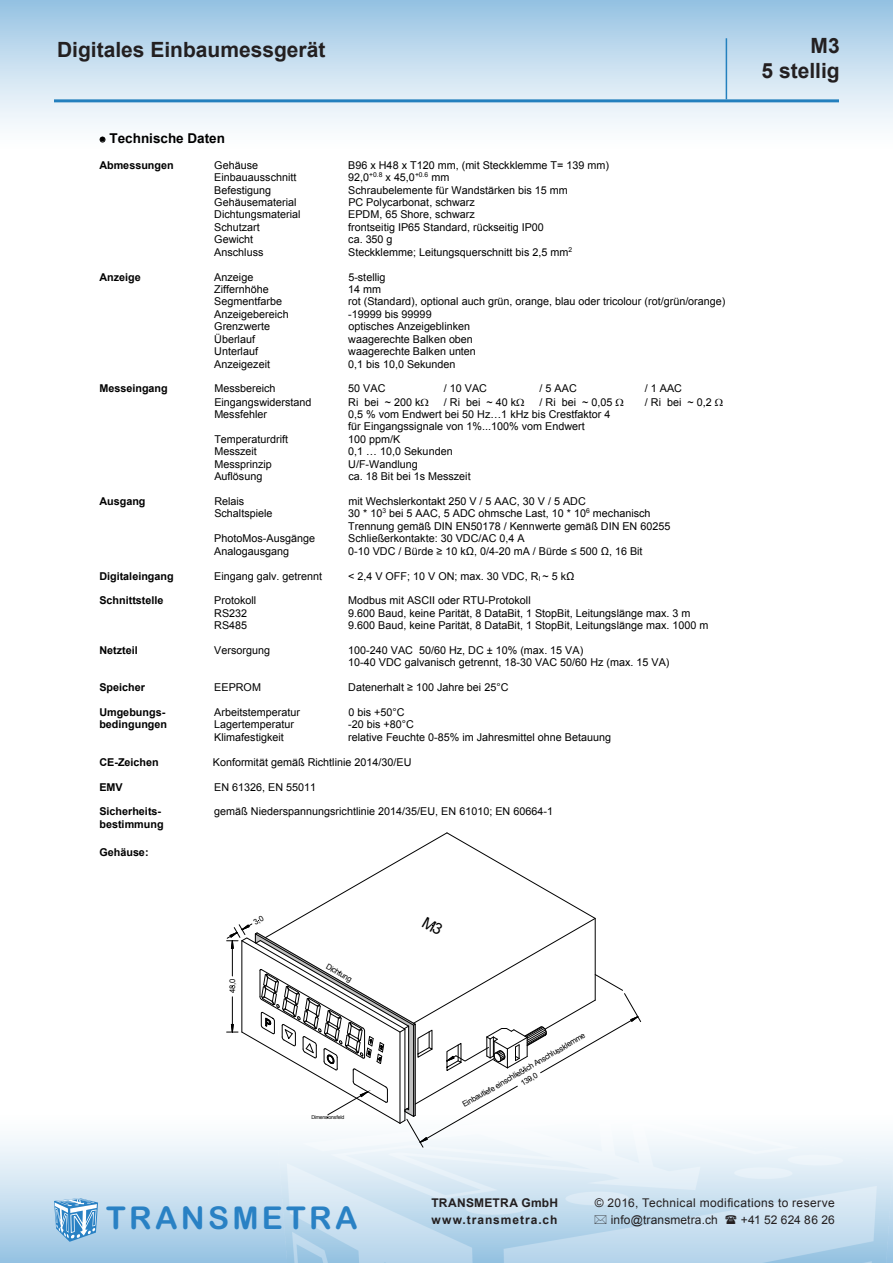
<style>
.page{position:relative;width:893px;height:1263px;background:#fff}
.page>*{position:absolute;margin:0;border:0;box-sizing:border-box;transform-origin:0 0}
.t1{font:31.5px "Arial Rounded MT Bold";letter-spacing:.105em;color:#2981c4}
.t2{font:700 21px "Arial";color:#231f20}
.t3{font:700 13.5px "Arial";color:#000}
.t4{font:12px "Arial";letter-spacing:.025em;color:#231f20}
.t5{font:700 12px "Arial";letter-spacing:.065em;color:#231f20}
.t6{font:700 12px "Arial";letter-spacing:.02em;color:#231f20}
.t7{font:12px "Arial";letter-spacing:.005em;color:#231f20}
.t8{font:10.8px/12.5px "Arial";color:#000}
.t9{font:700 10.8px "Arial";color:#000}
.t10{font:7.8px/10.9px "Arial";color:#000;text-align:center}
.t11{font:5.25px "Arial";letter-spacing:-.035em;color:#000}
</style>
<div class="page">
<div style="left:0;top:1093px;width:893px;height:170px;background:linear-gradient(to bottom,#fff,#9dc6e4)"></div>
<img style="left:278px;top:1103px;width:615px;height:160px">
<div style="left:0;top:0;width:893px;height:170px;background:linear-gradient(to bottom,#9bc5e4,#fff)"></div>
<svg style="left:54px;top:1198px;width:44px;height:44px;background:#85b7dd"></svg>
<hr style="left:54px;top:99px;width:785px;height:3px;background:#2380be">
<hr style="left:726px;top:38px;width:1px;height:61px;background:#2380be">
<svg style="left:100px;top:137px;width:5px;height:5px"></svg>
<svg style="left:595px;top:1215px;width:11px;height:9px"></svg>
<svg style="left:726px;top:1215px;width:11px;height:9px"></svg>
<svg style="left:227px;top:832px;width:414px;height:316px"></svg>
<p class="t2" style="left:57px;top:35px;width:270px">Digitales Einbaumessgerät</p>
<p class="t2" style="left:810px;top:32px;width:31px">M3</p>
<p class="t2" style="left:761px;top:57px;width:80px">5 stellig</p>
<p class="t3" style="left:99px;top:130px;width:127px">• Technische Daten</p>
<p class="t9" style="left:99px;top:158px;width:76px">Abmessungen</p>
<p class="t8" style="left:214px;top:159px;width:45px">Gehäuse</p>
<p class="t8" style="left:348px;top:159px;width:262px">B96 x H48 x T120 mm, (mit Steckklemme T= 139 mm)</p>
<p class="t8" style="left:214px;top:171px;width:84px">Einbauausschnitt</p>
<p class="t8" style="left:348px;top:171px;width:103px">92,0<sup>+0.8</sup> x 45,0<sup>+0.6</sup> mm</p>
<p class="t8" style="left:214px;top:184px;width:58px">Befestigung</p>
<p class="t8" style="left:348px;top:184px;width:221px">Schraubelemente für Wandstärken bis 15 mm</p>
<p class="t8" style="left:214px;top:196px;width:84px">Gehäusematerial</p>
<p class="t8" style="left:348px;top:196px;width:128px">PC Polycarbonat, schwarz</p>
<p class="t8" style="left:214px;top:209px;width:88px">Dichtungsmaterial</p>
<p class="t8" style="left:348px;top:209px;width:128px">EPDM, 65 Shore, schwarz</p>
<p class="t8" style="left:214px;top:221px;width:47px">Schutzart</p>
<p class="t8" style="left:348px;top:221px;width:197px">frontseitig IP65 Standard, rückseitig IP00</p>
<p class="t8" style="left:214px;top:233px;width:40px">Gewicht</p>
<p class="t8" style="left:348px;top:233px;width:46px">ca. 350 g</p>
<p class="t8" style="left:214px;top:246px;width:51px">Anschluss</p>
<p class="t8" style="left:348px;top:246px;width:226px">Steckklemme; Leitungsquerschnitt bis 2,5 mm<sup>2</sup></p>
<p class="t9" style="left:99px;top:270px;width:43px">Anzeige</p>
<p class="t8" style="left:214px;top:271px;width:41px">Anzeige</p>
<p class="t8" style="left:348px;top:271px;width:39px">5-stellig</p>
<p class="t8" style="left:214px;top:283px;width:56px">Ziffernhöhe</p>
<p class="t8" style="left:348px;top:283px;width:34px">14 mm</p>
<p class="t8" style="left:214px;top:295px;width:69px">Segmentfarbe</p>
<p class="t8" style="left:348px;top:295px;width:379px">rot (Standard), optional auch grün, orange, blau oder tricolour (rot/grün/orange)</p>
<p class="t8" style="left:214px;top:308px;width:76px">Anzeigebereich</p>
<p class="t8" style="left:348px;top:308px;width:85px">-19999 bis 99999</p>
<p class="t8" style="left:214px;top:320px;width:57px">Grenzwerte</p>
<p class="t8" style="left:348px;top:320px;width:123px">optisches Anzeigeblinken</p>
<p class="t8" style="left:214px;top:333px;width:42px">Überlauf</p>
<p class="t8" style="left:348px;top:333px;width:126px">waagerechte Balken oben</p>
<p class="t8" style="left:214px;top:345px;width:45px">Unterlauf</p>
<p class="t8" style="left:348px;top:345px;width:129px">waagerechte Balken unten</p>
<p class="t8" style="left:214px;top:358px;width:57px">Anzeigezeit</p>
<p class="t8" style="left:348px;top:358px;width:109px">0,1 bis 10,0 Sekunden</p>
<p class="t9" style="left:99px;top:381px;width:70px">Messeingang</p>
<p class="t8" style="left:214px;top:382px;width:63px">Messbereich</p>
<p class="t8" style="left:348px;top:382px;width:39px">50 VAC</p>
<p class="t8" style="left:444px;top:382px;width:45px">/ 10 VAC</p>
<p class="t8" style="left:540px;top:382px;width:39px">/ 5 AAC</p>
<p class="t8" style="left:645px;top:382px;width:39px">/ 1 AAC</p>
<p class="t8" style="left:214px;top:396px;width:99px">Eingangswiderstand</p>
<p class="t8" style="left:348px;top:396px;width:74px">Ri bei ~ 200 k</p>
<p class="t8" style="left:444px;top:396px;width:74px">/ Ri bei ~ 40 k</p>
<p class="t8" style="left:540px;top:396px;width:74px">/ Ri bei ~ 0,05</p>
<p class="t8" style="left:645px;top:396px;width:68px">/ Ri bei ~ 0,2</p>
<p class="t8" style="left:214px;top:408px;width:54px">Messfehler</p>
<p class="t8" style="left:348px;top:408px;width:264px">0,5 % vom Endwert bei 50 Hz…1 kHz bis Crestfaktor 4 für Eingangssignale von 1%...100% vom Endwert</p>
<p class="t8" style="left:214px;top:433px;width:75px">Temperaturdrift</p>
<p class="t8" style="left:348px;top:433px;width:54px">100 ppm/K</p>
<p class="t8" style="left:214px;top:445px;width:44px">Messzeit</p>
<p class="t8" style="left:348px;top:445px;width:106px">0,1 … 10,0 Sekunden</p>
<p class="t8" style="left:214px;top:458px;width:59px">Messprinzip</p>
<p class="t8" style="left:348px;top:458px;width:71px">U/F-Wandlung</p>
<p class="t8" style="left:214px;top:470px;width:49px">Auflösung</p>
<p class="t8" style="left:348px;top:470px;width:124px">ca. 18 Bit bei 1s Messzeit</p>
<p class="t9" style="left:99px;top:494px;width:48px">Ausgang</p>
<p class="t8" style="left:214px;top:495px;width:31px">Relais</p>
<p class="t8" style="left:348px;top:495px;width:239px">mit Wechslerkontakt 250 V / 5 AAC, 30 V / 5 ADC</p>
<p class="t8" style="left:214px;top:507px;width:60px">Schaltspiele</p>
<p class="t8" style="left:348px;top:507px;width:324px">30 * 10<sup>3</sup> bei 5 AAC, 5 ADC ohmsche Last, 10 * 10<sup>6</sup> mechanisch<br>Trennung gemäß DIN EN50178 / Kennwerte gemäß DIN EN 60255</p>
<p class="t8" style="left:214px;top:532px;width:102px">PhotoMos-Ausgänge</p>
<p class="t8" style="left:348px;top:532px;width:178px">Schließerkontakte: 30 VDC/AC 0,4 A</p>
<p class="t8" style="left:214px;top:545px;width:76px">Analogausgang</p>
<p class="t8" style="left:348px;top:545px;width:296px">0-10 VDC / Bürde ≥ 10 kΩ, 0/4-20 mA / Bürde ≤ 500 Ω, 16 Bit</p>
<p class="t9" style="left:99px;top:568px;width:76px">Digitaleingang</p>
<p class="t8" style="left:214px;top:570px;width:109px">Eingang galv. getrennt</p>
<p class="t8" style="left:348px;top:570px;width:228px">&lt; 2,4 V OFF; 10 V ON; max. 30 VDC, R<sub>I</sub> ~ 5 kΩ</p>
<p class="t9" style="left:99px;top:593px;width:66px">Schnittstelle</p>
<p class="t8" style="left:214px;top:594px;width:43px">Protokoll</p>
<p class="t8" style="left:348px;top:594px;width:184px">Modbus mit ASCII oder RTU-Protokoll</p>
<p class="t8" style="left:214px;top:607px;width:34px">RS232</p>
<p class="t8" style="left:348px;top:607px;width:344px">9.600 Baud, keine Parität, 8 DataBit, 1 StopBit, Leitungslänge max. 3 m</p>
<p class="t8" style="left:214px;top:619px;width:34px">RS485</p>
<p class="t8" style="left:348px;top:619px;width:362px">9.600 Baud, keine Parität, 8 DataBit, 1 StopBit, Leitungslänge max. 1000 m</p>
<p class="t9" style="left:99px;top:643px;width:40px">Netzteil</p>
<p class="t8" style="left:214px;top:644px;width:57px">Versorgung</p>
<p class="t8" style="left:348px;top:644px;width:323px">100-240 VAC 50/60 Hz, DC ± 10% (max. 15 VA)<br>10-40 VDC galvanisch getrennt, 18-30 VAC 50/60 Hz (max. 15 VA)</p>
<p class="t9" style="left:99px;top:680px;width:47px">Speicher</p>
<p class="t8" style="left:214px;top:681px;width:48px">EEPROM</p>
<p class="t8" style="left:348px;top:681px;width:162px">Datenerhalt ≥ 100 Jahre bei 25°C</p>
<p class="t9" style="left:99px;top:705px;width:67px">Umgebungs-</p>
<p class="t8" style="left:214px;top:706px;width:87px">Arbeitstemperatur</p>
<p class="t8" style="left:348px;top:706px;width:58px">0 bis +50°C</p>
<p class="t9" style="left:99px;top:717px;width:69px">bedingungen</p>
<p class="t8" style="left:214px;top:718px;width:81px">Lagertemperatur</p>
<p class="t8" style="left:348px;top:718px;width:67px">-20 bis +80°C</p>
<p class="t8" style="left:214px;top:731px;width:71px">Klimafestigkeit</p>
<p class="t8" style="left:348px;top:731px;width:265px">relative Feuchte 0-85% im Jahresmittel ohne Betauung</p>
<p class="t9" style="left:99px;top:755px;width:61px">CE-Zeichen</p>
<p class="t8" style="left:213px;top:756px;width:200px">Konformität gemäß Richtlinie 2014/30/EU</p>
<p class="t9" style="left:99px;top:780px;width:25px">EMV</p>
<p class="t8" style="left:214px;top:781px;width:103px">EN 61326, EN 55011</p>
<p class="t9" style="left:99px;top:804px;width:63px">Sicherheits-</p>
<p class="t8" style="left:214px;top:805px;width:340px">gemäß Niederspannungsrichtlinie 2014/35/EU, EN 61010; EN 60664-1</p>
<p class="t9" style="left:99px;top:817px;width:66px">bestimmung</p>
<p class="t9" style="left:99px;top:845px;width:51px">Gehäuse:</p>
<p class="t10" style="left:227px;top:993px;width:16px;rotate:-90deg">48,0</p>
<p class="t10" style="left:329px;top:961px;width:30px;rotate:30deg">Dichtung</p>
<p class="t11" style="left:311px;top:1114px;width:34px">Dimensionsfeld</p>
<p class="t1" style="left:106px;top:1199px;width:253px">TRANSMETRA</p>
<p class="t10" style="left:460px;top:1100px;width:142px;rotate:-30deg">Einbautiefe einschließlich Anschlussklemme<br>139,0</p>
<p class="t6" style="left:431px;top:1195px;width:128px">TRANSMETRA GmbH</p>
<p class="t4" style="left:595px;top:1195px;width:241px">© 2016, Technical modifications to reserve</p>
<p class="t5" style="left:431px;top:1212px;width:127px">www.transmetra.ch</p>
<p class="t4" style="left:611px;top:1212px;width:109px">info@transmetra.ch</p>
<p class="t7" style="left:741px;top:1212px;width:95px">+41 52 624 86 26</p>
</div>
